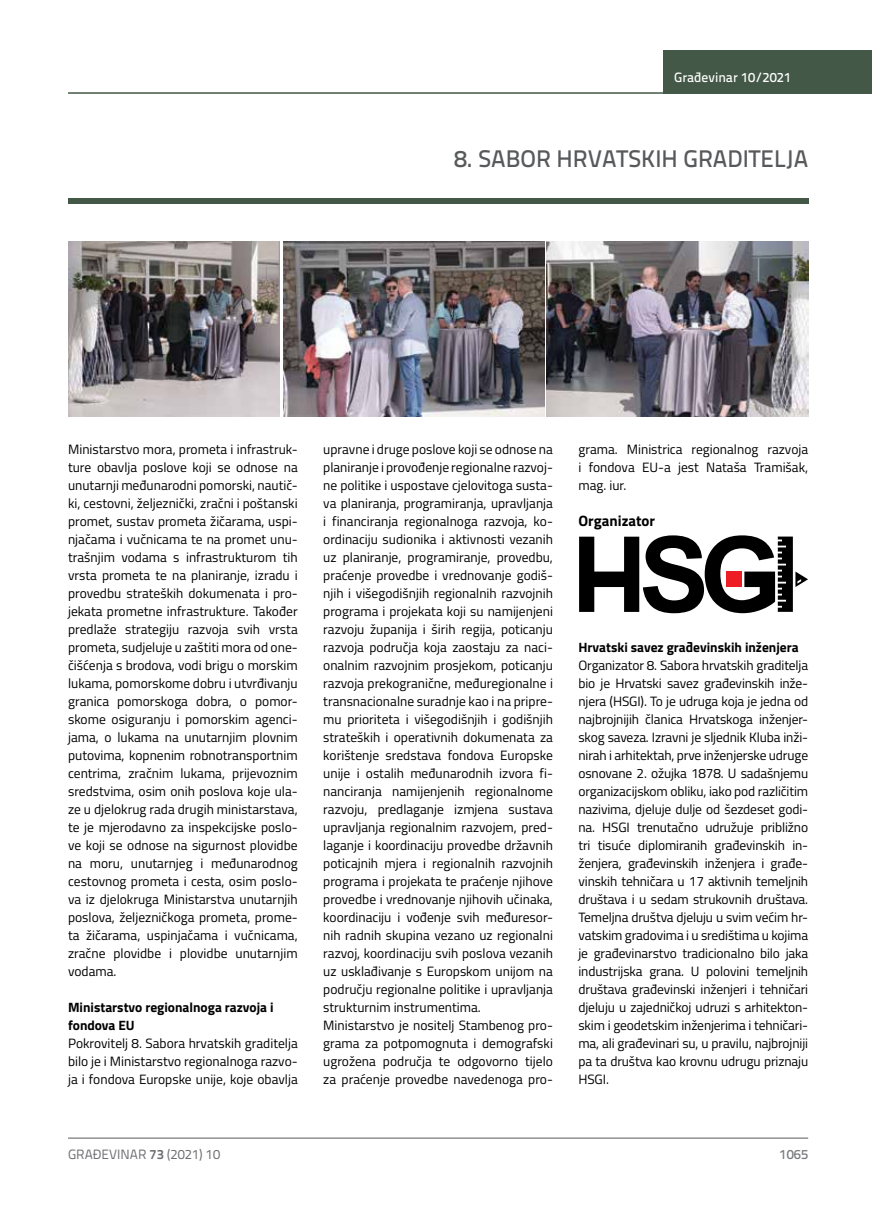
<style>
.page{position:relative;width:872px;height:1212px;background:#fff}
.page>*{position:absolute;margin:0;border:0;box-sizing:border-box;transform-origin:0 0}
.t1{font:500 24px "Titillium Text 22 L";color:#58595b}
.t2{font:700 15px "Titillium";color:#000}
.t3{font:13.5px/18px "Titillium";color:#000;text-align:justify}
.t4{font:700 13.5px/18px "Titillium";color:#000}
.t5{font:13.5px "Titillium Text 22 L";color:#6d6e71}
.t6{font:500 13.5px "Titillium Text 22 L";color:#fff}
.t7{font:500 13.5px "Titillium Text 22 L";color:#797a7d}
.s1{font-weight:700}
</style>
<div class="page">
<div style="left:663px;top:50px;width:209px;height:44px;background:#435846"></div>
<hr style="left:68px;top:92px;width:804px;height:2px;background:#435846">
<hr style="left:68px;top:1138px;width:740px;height:1px;background:#58595b">
<div style="left:68px;top:198px;width:740px;height:5px;background:#435846"></div>
<img style="left:283px;top:242px;width:261px;height:174px">
<img style="left:68px;top:242px;width:212px;height:174px">
<img style="left:547px;top:242px;width:261px;height:174px">
<svg style="left:579px;top:535px;width:229px;height:78px"></svg>
<p class="t6" style="left:674px;top:67px;width:118px">Građevinar 10/2021</p>
<h1 class="t1" style="left:454px;top:140px;width:356px">8. SABOR HRVATSKIH GRADITELJA</h1>
<p class="t3" style="left:68px;top:439px;width:231px">Ministarstvo mora, prometa i infrastruk&shy;ture obavlja poslove koji se odnose na unutarnji međunarodni pomorski, nautič&shy;ki, cestovni, željeznički, zračni i poštanski promet, sustav prometa žičarama, uspi&shy;njačama i vučnicama te na promet unu&shy;trašnjim vodama s infrastrukturom tih vrsta prometa te na planiranje, izradu i provedbu strateških dokumenata i pro&shy;jekata prometne infrastrukture. Također predlaže strategiju razvoja svih vrsta prometa, sudjeluje u zaštiti mora od one&shy;čišćenja s brodova, vodi brigu o morskim lukama, pomorskome dobru i utvrđivanju granica pomorskoga dobra, o pomor&shy;skome osiguranju i pomorskim agenci&shy;jama, o lukama na unutarnjim plovnim putovima, kopnenim robnotransportnim centrima, zračnim lukama, prijevoznim sredstvima, osim onih poslova koje ula&shy;ze u djelokrug rada drugih ministarstava, te je mjerodavno za inspekcijske poslo&shy;ve koji se odnose na sigurnost plovidbe na moru, unutarnjeg i međunarodnog cestovnog prometa i cesta, osim poslo&shy;va iz djelokruga Ministarstva unutarnjih poslova, željezničkoga prometa, prome&shy;ta žičarama, uspinjačama i vučnicama, zračne plovidbe i plovidbe unutarnjim vodama.</p>
<p class="t4" style="left:68px;top:998px;width:207px">Ministarstvo regionalnoga razvoja i fondova EU</p>
<p class="t3" style="left:68px;top:1034px;width:231px">Pokrovitelj 8. Sabora hrvatskih graditelja bilo je i Ministarstvo regionalnoga razvo&shy;ja i fondova Europske unije, koje obavlja</p>
<p class="t3" style="left:323px;top:439px;width:231px;text-align:left">upravne i druge poslove koji se odnose na planiranje i provođenje regionalne razvoj&shy;ne politike i uspostave cjelovitoga susta&shy;va planiranja, programiranja, upravljanja i financiranja regionalnoga razvoja, ko&shy;ordinaciju sudionika i aktivnosti vezanih uz planiranje, programiranje, provedbu, praćenje provedbe i vrednovanje godiš&shy;njih i višegodišnjih regionalnih razvojnih programa i projekata koji su namijenjeni razvoju županija i širih regija, poticanju razvoja područja koja zaostaju za naci&shy;onalnim razvojnim prosjekom, poticanju razvoja prekogranične, međuregionalne i transnacionalne suradnje kao i na pripre&shy;mu prioriteta i višegodišnjih i godišnjih strateških i operativnih dokumenata za korištenje sredstava fondova Europske unije i ostalih međunarodnih izvora fi&shy;nanciranja namijenjenih regionalnome razvoju, predlaganje izmjena sustava upravljanja regionalnim razvojem, pred&shy;laganje i koordinaciju provedbe državnih poticajnih mjera i regionalnih razvojnih programa i projekata te praćenje njihove provedbe i vrednovanje njihovih učinaka, koordinaciju i vođenje svih međuresor&shy;nih radnih skupina vezano uz regionalni razvoj, koordinaciju svih poslova vezanih uz usklađivanje s Europskom unijom na području regionalne politike i upravljanja strukturnim instrumentima.<br>Ministarstvo je nositelj Stambenog pro&shy;grama za potpomognuta i demografski ugrožena područja te odgovorno tijelo za praćenje provedbe navedenoga pro-</p>
<p class="t3" style="left:578px;top:439px;width:231px">grama. Ministrica regionalnog razvoja i fondova EU-a jest Nataša Tramišak, mag. iur.</p>
<p class="t2" style="left:578px;top:509px;width:78px">Organizator</p>
<p class="t4" style="left:578px;top:637px;width:222px">Hrvatski savez građevinskih inženjera</p>
<p class="t3" style="left:578px;top:656px;width:231px">Organizator 8. Sabora hrvatskih graditelja bio je Hrvatski savez građevinskih inže&shy;njera (HSGI). To je udruga koja je jedna od najbrojnijih članica Hrvatskoga inženjer&shy;skog saveza. Izravni je sljednik Kluba inži&shy;nirah i arhitektah, prve inženjerske udruge osnovane 2. ožujka 1878. U sadašnjemu organizacijskom obliku, iako pod različitim nazivima, djeluje dulje od šezdeset godi&shy;na. HSGI trenutačno udružuje približno tri tisuće diplomiranih građevinskih in&shy;ženjera, građevinskih inženjera i građe&shy;vinskih tehničara u 17 aktivnih temeljnih društava i u sedam strukovnih društava.<br>Temeljna društva djeluju u svim većim hr&shy;vatskim gradovima i u središtima u kojima je građevinarstvo tradicionalno bilo jaka industrijska grana. U polovini temeljnih društava građevinski inženjeri i tehničari djeluju u zajedničkoj udruzi s arhitekton&shy;skim i geodetskim inženjerima i tehničari&shy;ma, ali građevinari su, u pravilu, najbrojniji pa ta društva kao krovnu udrugu priznaju HSGI.</p>
<p class="t5" style="left:68px;top:1144px;width:154px">GRAĐEVINAR <span class="s1">73</span> (2021) 10</p>
<p class="t7" style="left:779px;top:1144px;width:30px">1065</p>
</div>
